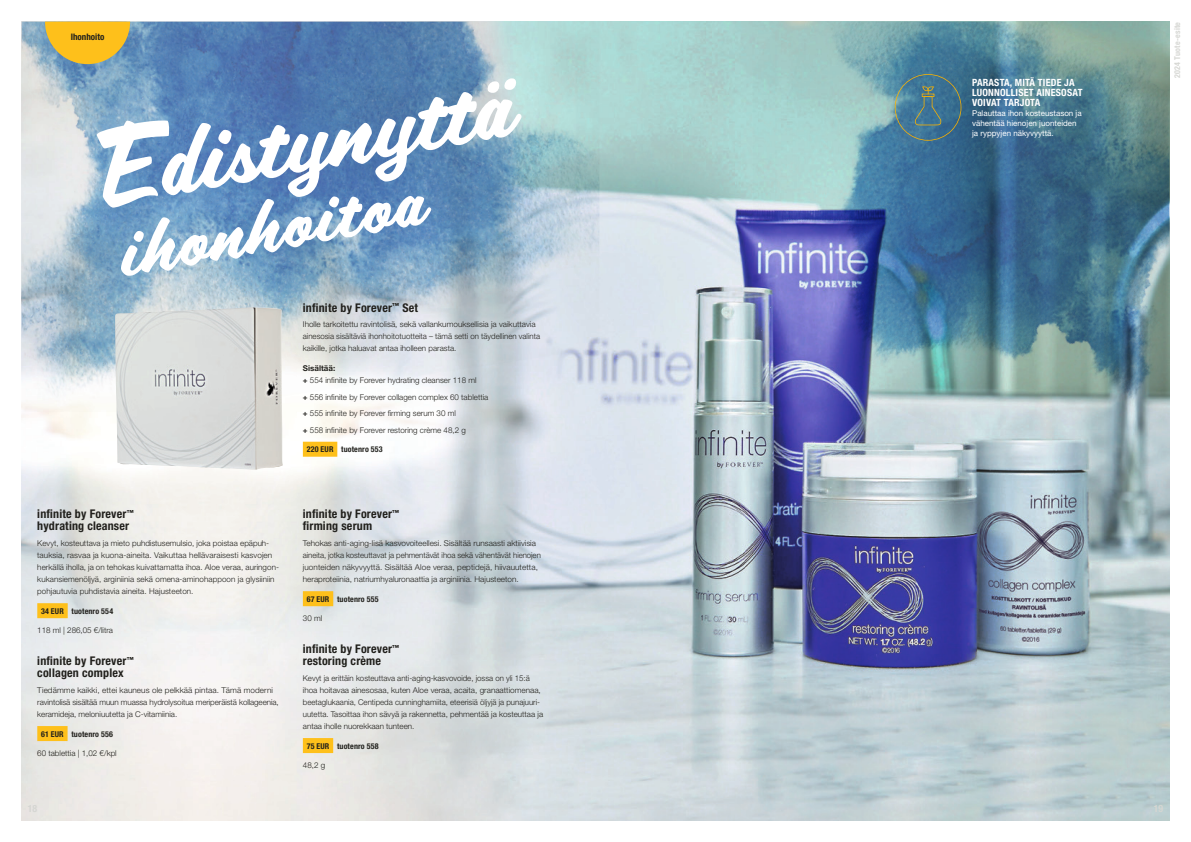
<style>
.page{position:relative;width:1191px;height:842px;background:#fff}
.page>*{position:absolute;margin:0;border:0;box-sizing:border-box;transform-origin:0 0}
.t1{font:98.4px "Scriptorama JF Tradeshow";color:#fff}
.t2{font:75.9px "Scriptorama JF Tradeshow";color:#fff}
.body_title{font:700 condensed 12px/12px "Helvetica Neue LT Std";letter-spacing:.015em;color:#21201c}
.infographic_copy{font:700 condensed 10px/10px "Helvetica Neue LT Std";letter-spacing:.02em;color:#fff}
.t3{font:700 condensed 10px "Helvetica Neue LT Std";color:#d5d6d2}
.t4{font:700 condensed 9px "Helvetica Neue LT Std";color:#21201c}
.body_copy{font:300 8px/12px "Helvetica Neue LT Std";color:#21201c}
.body_copy-2{font:700 condensed 8px "Helvetica Neue LT Std";letter-spacing:.02em;color:#21201c}
.body_copy-3{font:8px/10px "Helvetica Neue LT Std";color:#fff}
.t5{font:700 condensed 8px "Helvetica Neue LT Std";letter-spacing:.03em;color:#d5d6d2}
.body_copy-4{font:700 8px "Helvetica Neue LT Std";color:#21201c}
.s1{font-weight:700}
</style>
<div class="page">
<img style="left:22px;top:22px;width:1147px;height:798px">
<img style="left:753px;top:22px;width:416px;height:408px">
<img style="left:22px;top:22px;width:577px;height:390px">
<div style="left:37px;top:603px;width:31px;height:15px;background:#fec01b"></div>
<div style="left:37px;top:726px;width:31px;height:15px;background:#fec01b"></div>
<div style="left:303px;top:442px;width:34px;height:15px;background:#fec01b"></div>
<div style="left:303px;top:591px;width:30px;height:15px;background:#fec01b"></div>
<div style="left:303px;top:738px;width:30px;height:15px;background:#fec01b"></div>
<svg style="left:894px;top:74px;width:67px;height:67px"></svg>
<img style="left:115px;top:307px;width:168px;height:163px">
<svg style="left:45px;top:22px;width:85px;height:42px"></svg>
<p class="t4" style="left:71px;top:31px;width:35px">Ihonhoito</p>
<p class="t5" style="left:1172px;top:78px;width:58px;rotate:-90deg">2024 Tuote-esite</p>
<p class="infographic_copy" style="left:972px;top:77px;width:112px">PARASTA, MITÄ TIEDE JA<br>LUONNOLLISET AINESOSAT<br>VOIVAT TARJOTA</p>
<p class="body_copy-3" style="left:972px;top:108px;width:111px">Palauttaa ihon kosteustason ja vähentää hienojen juonteiden ja ryppyjen näkyvyyttä.</p>
<p class="t1" style="left:82px;top:104px;width:424px;rotate:-10deg">Edistynyttä</p>
<p class="t2" style="left:108px;top:197px;width:311px;rotate:-10deg">ihonhoitoa</p>
<p class="body_title" style="left:37px;top:508px;width:98px">infinite by Forever<sup>™ </sup>hydrating cleanser</p>
<p class="body_copy" style="left:37px;top:537px;width:243px">Kevyt, kosteuttava ja mieto puhdistusemulsio, joka poistaa epäpuh&shy;tauksia, rasvaa ja kuona-aineita. Vaikuttaa hellävaraisesti kasvojen herkällä iholla, ja on tehokas kuivattamatta ihoa. Aloe veraa, auringon&shy;kukansiemenöljyä, arginiinia sekä omena-aminohappoon ja glysiiniin pohjautuvia puhdistavia aineita. Hajusteeton.</p>
<p class="body_copy-2" style="left:41px;top:606px;width:74px">34 EUR tuotenro 554</p>
<p class="body_copy" style="left:37px;top:624px;width:77px">118 ml | 286,05 €/litra</p>
<p class="body_title" style="left:37px;top:655px;width:98px">infinite by Forever<sup>™ </sup>collagen complex</p>
<p class="body_copy" style="left:37px;top:684px;width:243px">Tiedämme kaikki, ettei kauneus ole pelkkää pintaa. Tämä moderni ravintolisä sisältää muun muassa hydrolysoitua meriperäistä kollageenia, keramideja, meloniuutetta ja C-vitamiinia.</p>
<p class="body_copy-2" style="left:41px;top:729px;width:73px">61 EUR tuotenro 556</p>
<p class="body_copy" style="left:37px;top:747px;width:81px">60 tablettia | 1,02 €/kpl</p>
<p class="body_title" style="left:303px;top:301px;width:117px">infinite by Forever<sup>™</sup> Set</p>
<p class="body_copy" style="left:303px;top:318px;width:239px">Iholle tarkoitettu ravintolisä, sekä vallankumouksellisia ja vaikuttavia ainesosia sisältäviä ihonhoitotuotteita – tämä setti on täydellinen valinta kaikille, jotka haluavat antaa iholleen parasta.</p>
<p class="body_copy-4" style="left:303px;top:363px;width:34px">Sisältää:</p>
<p class="body_copy" style="left:303px;top:374px;width:175px"><span class="s1">+</span> 554 infinite by Forever hydrating cleanser 118 ml</p>
<p class="body_copy" style="left:303px;top:390px;width:187px"><span class="s1">+</span> 556 infinite by Forever collagen complex 60 tablettia</p>
<p class="body_copy" style="left:303px;top:407px;width:154px"><span class="s1">+</span> 555 infinite by Forever firming serum 30 ml</p>
<p class="body_copy" style="left:303px;top:423px;width:164px"><span class="s1">+</span> 558 infinite by Forever restoring crème 48,2 g</p>
<p class="body_copy-2" style="left:307px;top:444px;width:78px">220 EUR tuotenro 553</p>
<p class="body_title" style="left:303px;top:508px;width:98px">infinite by Forever<sup>™ </sup>firming serum</p>
<p class="body_copy" style="left:303px;top:537px;width:239px">Tehokas anti-aging-lisä kasvovoiteellesi. Sisältää runsaasti aktiivisia aineita, jotka kosteuttavat ja pehmentävät ihoa sekä vähentävät hienojen juonteiden näkyvyyttä. Sisältää Aloe veraa, peptidejä, hiivauutetta, heraproteiinia, natriumhyaluronaattia ja arginiinia. Hajusteeton.</p>
<p class="body_copy-2" style="left:307px;top:594px;width:73px">67 EUR tuotenro 555</p>
<p class="body_copy" style="left:303px;top:612px;width:21px">30 ml</p>
<p class="body_title" style="left:303px;top:643px;width:98px">infinite by Forever<sup>™ </sup>restoring crème</p>
<p class="body_copy" style="left:303px;top:672px;width:242px">Kevyt ja erittäin kosteuttava anti-aging-kasvovoide, jossa on yli 15:ä ihoa hoitavaa ainesosaa, kuten Aloe veraa, acaita, granaattiomenaa, beetaglukaania, Centipeda cunninghamiita, eteerisiä öljyjä ja punajuuri&shy;uutetta. Tasoittaa ihon sävyä ja rakennetta, pehmentää ja kosteuttaa ja antaa iholle nuorekkaan tunteen.</p>
<p class="body_copy-2" style="left:307px;top:741px;width:73px">75 EUR tuotenro 558</p>
<p class="body_copy" style="left:303px;top:759px;width:24px">48,2 g</p>
<p class="t3" style="left:1153px;top:802px;width:11px">19</p>
</div>
